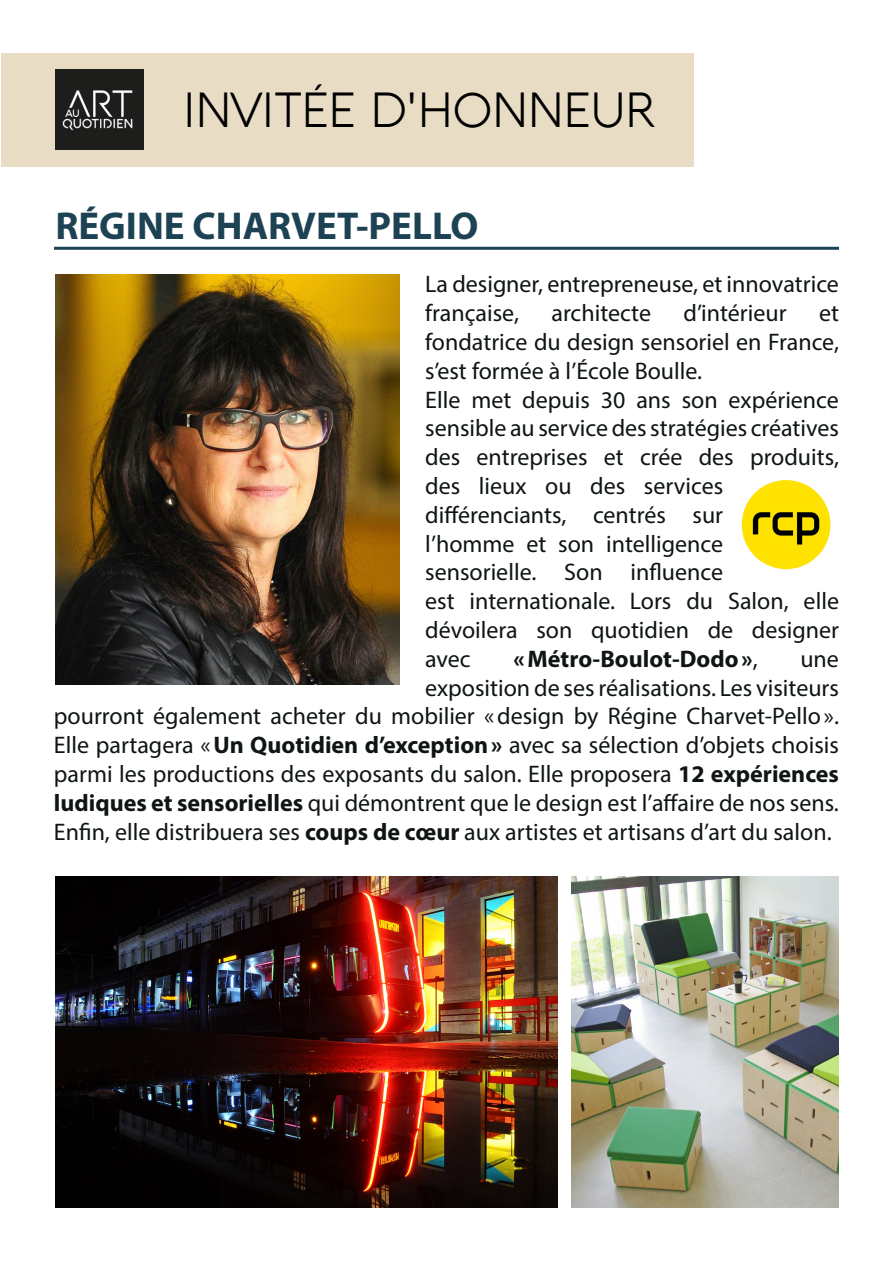
<style>
.page{position:relative;width:893px;height:1263px;background:#fff}
.page>*{position:absolute;margin:0;border:0;box-sizing:border-box;transform-origin:0 0}
.t1{font:300 48px "Aquawax";color:#000001}
.t2{font:700 39px "Myriad Pro";color:#1d4254}
.t3{font:24px/28.8px "Myriad Pro";color:#0f1414}
.t4{font:700 24px "Myriad Pro";color:#0f1414}
.s1{font-weight:400}
.s2{font-weight:700}
</style>
<div class="page">
<div style="left:1px;top:53px;width:693px;height:113px;background:#e9dcc5"></div>
<img style="left:55px;top:274px;width:345px;height:411px">
<img style="left:55px;top:70px;width:89px;height:80px">
<hr style="left:54px;top:247px;width:785px;height:3px;background:#1d4254">
<img style="left:55px;top:876px;width:502px;height:332px">
<img style="left:572px;top:876px;width:267px;height:332px">
<img style="left:741px;top:479px;width:90px;height:91px">
<h1 class="t1" style="left:183px;top:81px;width:474px">INVITÉE D'HONNEUR</h1>
<h2 class="t2" style="left:55px;top:201px;width:425px">RÉGINE CHARVET-PELLO</h2>
<p class="t3" style="left:425px;top:269px;width:415px">La designer, entrepreneuse, et innovatrice française,</p>
<p class="t3" style="left:551px;top:298px;width:101px">architecte</p>
<p class="t3" style="left:683px;top:298px;width:105px">d’intérieur</p>
<p class="t3" style="left:425px;top:298px;width:415px;text-indent:394px">et fondatrice du design sensoriel en France, s’est formée à l’École Boulle.<br>Elle met depuis 30 ans son expérience sensible au service des stratégies créatives des entreprises et crée des produits, des lieux ou des services différenciants, centrés sur<br>l’homme et son intelligence sensorielle. Son influence<br>est internationale. Lors du Salon, elle dévoilera son quotidien de designer avec</p>
<p class="t4" style="left:513px;top:643px;width:246px">«Métro-Boulot-Dodo»<span class="s1">,</span></p>
<p class="t3" style="left:800px;top:644px;width:40px">une</p>
<p class="t3" style="left:425px;top:673px;width:415px">exposition de ses réalisations. Les visiteurs</p>
<p class="t3" style="left:54px;top:701px;width:786px">pourront également acheter du mobilier «design by Régine Charvet-Pello».</p>
<p class="t3" style="left:54px;top:730px;width:786px">Elle partagera «<span class="s2">Un Quotidien d’exception»</span> avec sa sélection d’objets choisis</p>
<p class="t3" style="left:54px;top:759px;width:786px">parmi les productions des exposants du salon. Elle proposera <span class="s2">12 expériences</span></p>
<p class="t3" style="left:54px;top:788px;width:786px"><span class="s2">ludiques et sensorielles</span> qui démontrent que le design est l’affaire de nos sens.</p>
<p class="t3" style="left:54px;top:817px;width:779px">Enfin, elle distribuera ses <span class="s2">coups de cœur</span> aux artistes et artisans d’art du salon.</p>
</div>
